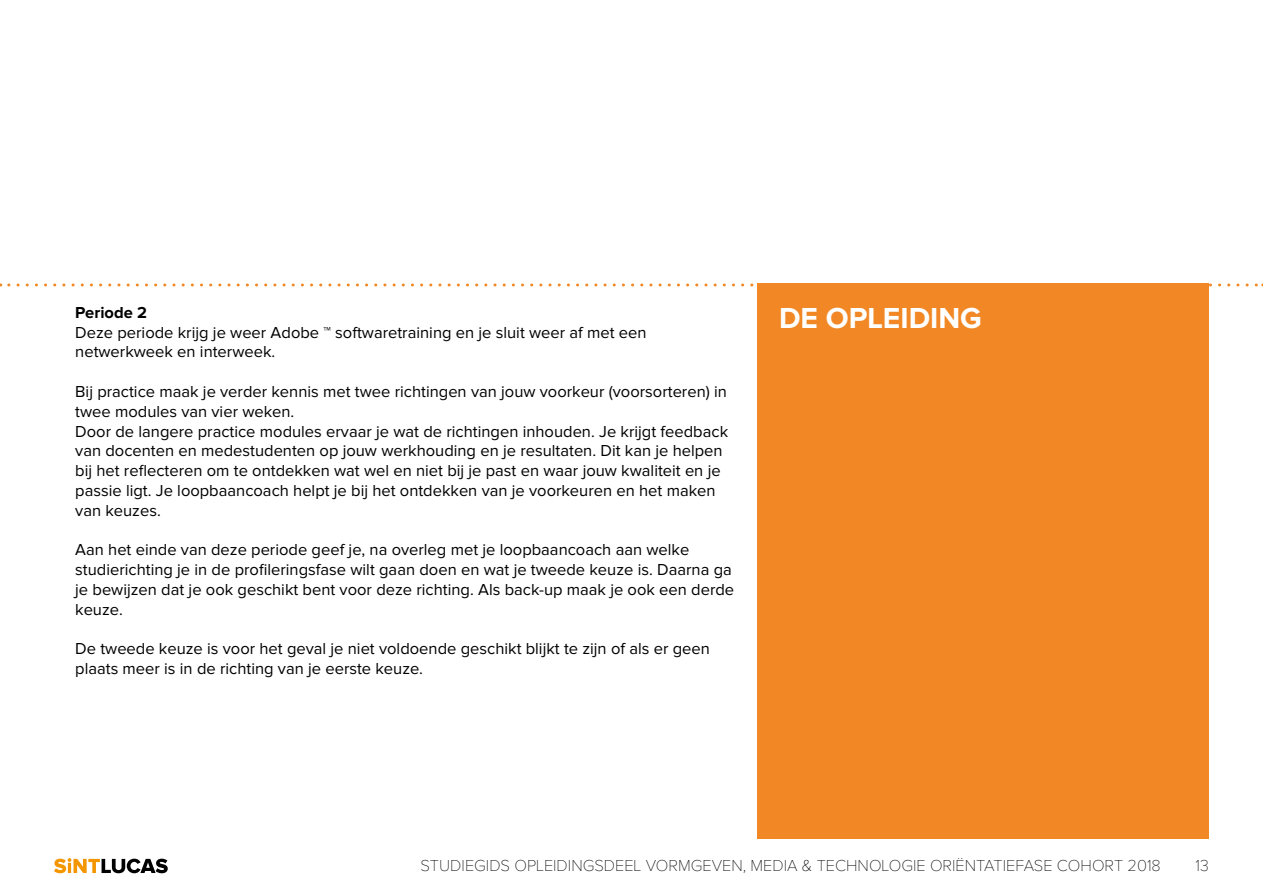
<style>
.page{position:relative;width:1263px;height:893px;background:#fff}
.page>*{position:absolute;margin:0;border:0;box-sizing:border-box;transform-origin:0 0}
.t1{font:700 30px "Proxima Nova";color:#fff}
.t2{font:16.5px/19.8px "Proxima Nova";color:#000}
.t3{font:100 16.5px "Proxima Nova";color:#000}
.t4{font:700 16.5px "Proxima Nova";color:#000}
</style>
<div class="page">
<svg style="left:54px;top:858px;width:114px;height:15px"></svg>
<svg style="left:9px;top:283px;width:1254px;height:3px"></svg>
<div style="left:758px;top:283px;width:451px;height:556px;background:#f18825"></div>
<p class="t4" style="left:75px;top:305px;width:73px">Periode 2</p>
<p class="t2" style="left:75px;top:323px;width:573px">Deze periode krijg je weer Adobe ™ softwaretraining en je sluit weer af met een netwerkweek en interweek.</p>
<p class="t2" style="left:75px;top:382px;width:654px">Bij practice maak je verder kennis met twee richtingen van jouw voorkeur (voorsorteren) in twee modules van vier weken.<br>Door de langere practice modules ervaar je wat de richtingen inhouden. Je krijgt feedback van docenten en medestudenten op jouw werkhouding en je resultaten. Dit kan je helpen bij het reflecteren om te ontdekken wat wel en niet bij je past en waar jouw kwaliteit en je passie ligt. Je loopbaancoach helpt je bij het ontdekken van je voorkeuren en het maken van keuzes.</p>
<p class="t2" style="left:75px;top:541px;width:660px">Aan het einde van deze periode geef je, na overleg met je loopbaancoach aan welke studierichting je in de profileringsfase wilt gaan doen en wat je tweede keuze is. Daarna ga je bewijzen dat je ook geschikt bent voor deze richting. Als back-up maak je ook een derde keuze.</p>
<p class="t2" style="left:75px;top:640px;width:636px">De tweede keuze is voor het geval je niet voldoende geschikt blijkt te zijn of als er geen plaats meer is in de richting van je eerste keuze.</p>
<h1 class="t1" style="left:779px;top:305px;width:204px">DE OPLEIDING</h1>
<p class="t3" style="left:420px;top:858px;width:742px">STUDIEGIDS OPLEIDINGSDEEL VORMGEVEN, MEDIA &amp; TECHNOLOGIE ORIËNTATIEFASE COHORT 2018</p>
<p class="t3" style="left:1196px;top:858px;width:15px">13</p>
</div>
